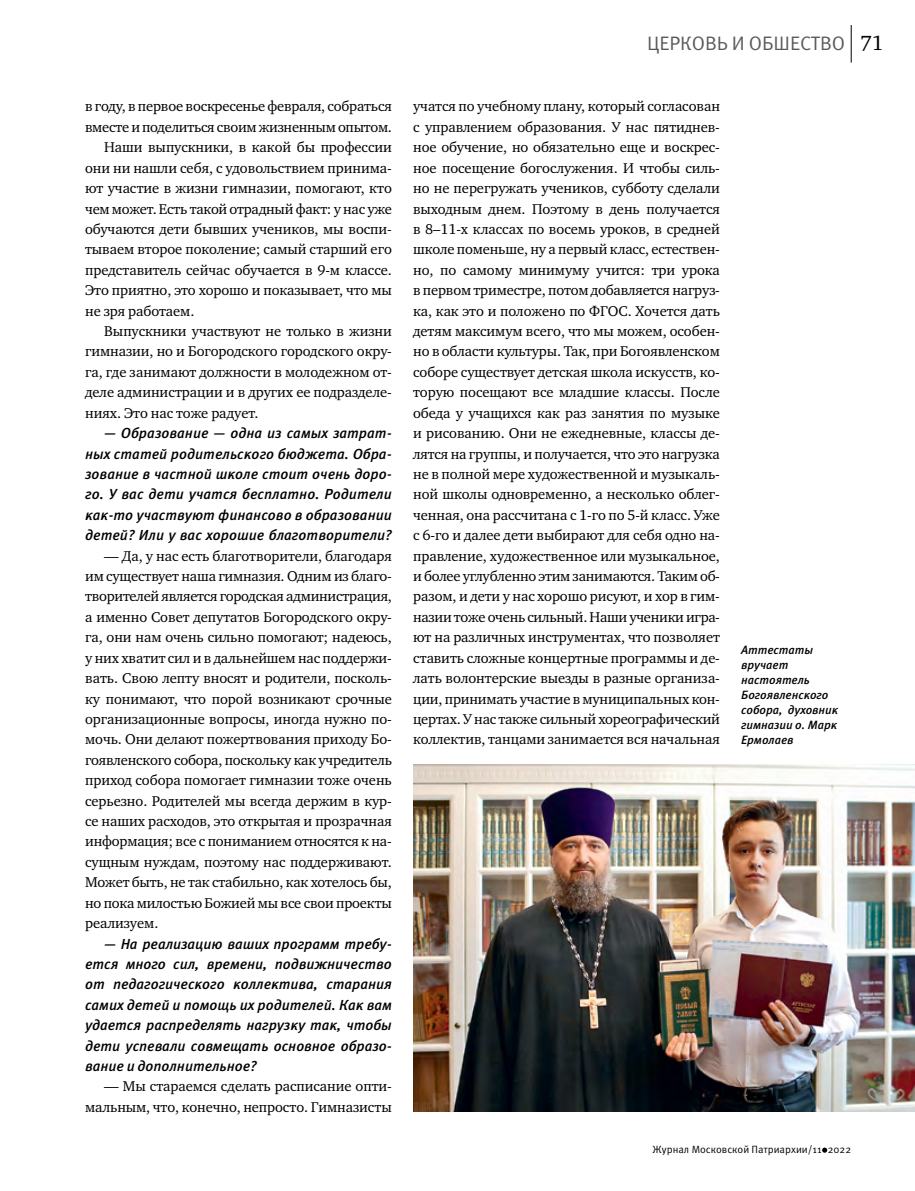
<style>
.page{position:relative;width:915px;height:1191px;background:#fff}
.page>*{position:absolute;margin:0;border:0;box-sizing:border-box;transform-origin:0 0}
.t1{font:19.5px "Meta Pro";letter-spacing:-.005em;color:#58595b}
.t2{font:14.55px/20.4px "Charter ITC";letter-spacing:-.005em;color:#000;text-align:justify}
.t3{font:italic 500 14.55px/20.4px "Meta Pro";color:#000;text-align:justify}
.t4{font:italic 500 12px/15px "Meta Pro";letter-spacing:-.005em;color:#000}
.t5{font:10.5px "Meta Pro";color:#000}
.s1{font-family:"Charter ITC";font-size:21px;color:#000}
</style>
<div class="page">
<svg style="left:822px;top:1147px;width:5px;height:5px"></svg>
<hr style="left:850px;top:25px;width:1px;height:38px;background:#000">
<img style="left:413px;top:764px;width:501px;height:347px">
<p class="t2" style="left:85px;top:96px;width:308px">в году, в первое воскресенье февраля, собраться</p>
<p class="t2" style="left:85px;top:117px;width:308px">вместе и поделиться своим жизненным опытом.</p>
<p class="t2" style="left:104px;top:137px;width:289px">Наши выпускники, в какой бы профессии</p>
<p class="t2" style="left:85px;top:157px;width:308px">они ни нашли себя, с удовольствием принима-</p>
<p class="t2" style="left:85px;top:178px;width:308px">ют участие в жизни гимназии, помогают, кто</p>
<p class="t2" style="left:85px;top:198px;width:308px">чем может. Есть такой отрадный факт: у нас уже</p>
<p class="t2" style="left:85px;top:219px;width:308px">обучаются дети бывших учеников, мы воспи-</p>
<p class="t2" style="left:85px;top:239px;width:308px">тываем второе поколение; самый старший его</p>
<p class="t2" style="left:85px;top:260px;width:308px">представитель сейчас обучается в 9-м классе.</p>
<p class="t2" style="left:85px;top:280px;width:308px">Это приятно, это хорошо и показывает, что мы</p>
<p class="t2" style="left:85px;top:300px;width:111px">не зря работаем.</p>
<p class="t2" style="left:104px;top:321px;width:289px">Выпускники участвуют не только в жизни</p>
<p class="t2" style="left:85px;top:341px;width:308px">гимназии, но и Богородского городского окру-</p>
<p class="t2" style="left:85px;top:362px;width:308px">га, где занимают должности в молодежном от-</p>
<p class="t2" style="left:85px;top:382px;width:308px">деле администрации и в других ее подразделе-</p>
<p class="t2" style="left:85px;top:402px;width:175px">ниях. Это нас тоже радует.</p>
<p class="t3" style="left:85px;top:423px;width:308px;text-indent:19px">— Образование — одна из самых затрат&shy;ных статей родительского бюджета. Обра&shy;зование в частной школе стоит очень доро&shy;го. У вас дети учатся бесплатно. Родители как-то участвуют финансово в образовании детей? Или у вас хорошие благотворители?</p>
<p class="t2" style="left:85px;top:545px;width:308px;text-indent:19px">— Да, у нас есть благотворители, благодаря им существует наша гимназия. Одним из благо&shy;творителей является городская администрация, а именно Совет депутатов Богородского окру&shy;га, они нам очень сильно помогают; надеюсь, у них хватит сил и в дальнейшем нас поддержи&shy;вать. Свою лепту вносят и родители, посколь&shy;ку понимают, что порой возникают срочные организационные вопросы, иногда нужно по&shy;мочь. Они делают пожертвования приходу Бо&shy;гоявленского собора, поскольку как учредитель приход собора помогает гимназии тоже очень серьезно. Родителей мы всегда держим в кур&shy;се наших расходов, это открытая и прозрачная информация; все с пониманием относятся к на&shy;сущным нуждам, поэтому нас поддерживают.<br>Может быть, не так стабильно, как хотелось бы, но пока милостью Божией мы все свои проекты реализуем.</p>
<p class="t3" style="left:85px;top:933px;width:308px;text-indent:19px">— На реализацию ваших программ требу&shy;ется много сил, времени, подвижничество от педагогического коллектива, старания самих детей и помощь их родителей. Как вам удается распределять нагрузку так, чтобы дети успевали совмещать основное образо&shy;вание и дополнительное?</p>
<p class="t2" style="left:85px;top:1076px;width:308px;text-align:right">— Мы стараемся сделать расписание опти&shy;мальным, что, конечно, непросто. Гимназисты</p>
<h1 class="t1" style="left:646px;top:31px;width:238px">ЦЕРКОВЬ И ОБШЕСТВО <span class="s1">71</span></h1>
<p class="t2" style="left:413px;top:96px;width:308px">учатся по учебному плану, который согласован с управлением образования. У нас пятиднев&shy;ное обучение, но обязательно еще и воскрес&shy;ное посещение богослужения. И чтобы силь&shy;но не перегружать учеников, субботу сделали выходным днем. Поэтому в день получается в 8–11-х классах по восемь уроков, в средней школе поменьше, ну а первый класс, естествен&shy;но, по самому минимуму учится: три урока в первом триместре, потом добавляется нагруз&shy;ка, как это и положено по ФГОС. Хочется дать детям максимум всего, что мы можем, особен&shy;но в области культуры. Так, при Богоявленском соборе существует детская школа искусств, ко&shy;торую посещают все младшие классы. После обеда у учащихся как раз занятия по музыке и рисованию. Они не ежедневные, классы де&shy;лятся на группы, и получается, что это нагрузка не в полной мере художественной и музыкаль&shy;ной школы одновременно, а несколько облег&shy;ченная, она рассчитана с 1-го по 5-й класс. Уже с 6-го и далее дети выбирают для себя одно на&shy;правление, художественное или музыкальное, и более углубленно этим занимаются. Таким об&shy;разом, и дети у нас хорошо рисуют, и хор в гим&shy;назии тоже очень сильный. Наши ученики игра&shy;ют на различных инструментах, что позволяет ставить сложные концертные программы и де&shy;лать волонтерские выезды в разные организа&shy;ции, принимать участие в муниципальных кон&shy;цертах. У нас также сильный хореографический коллектив, танцами занимается вся начальная</p>
<p class="t4" style="left:741px;top:643px;width:98px">Аттестаты вручает настоятель<br>Богоявленского собора, духовник гимназии о. Марк<br>Ермолаев</p>
<p class="t5" style="left:652px;top:1142px;width:200px">Журнал Московской Патриархии/11 2022</p>
</div>
